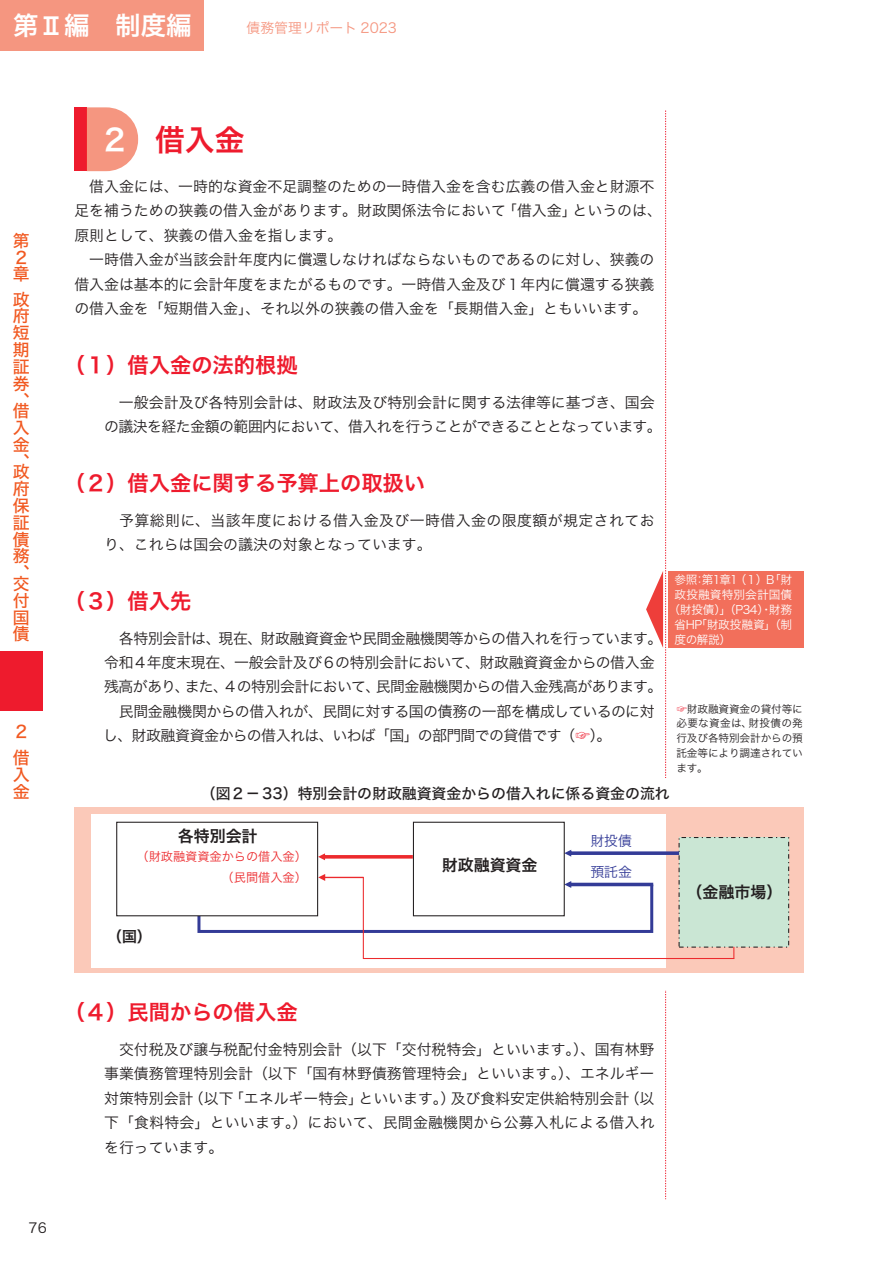
<style>
.page{position:relative;width:893px;height:1263px;background:#fff}
.page>*{position:absolute;margin:0;border:0;box-sizing:border-box;transform-origin:0 0}
.t1{font:29.7px "Hira Kaku Pro W6";color:#ee1b2d}
.t2{font:25.5px "Hira Kaku Pro W6";color:#fff}
.t3{font:21.3px "Hira Kaku Pro W6";color:#ee1b2d}
.t4{font:16.95px/25.5px "Hira Kaku Std W5";color:#f15921}
.t5{font:16.8px/16.8px "Hira Kaku Std W5";color:#f15921;text-align:justify}
.t6{font:15.9px "Hira Kaku Pro N W6";color:#231f20}
.t7{font:14.85px/24.5px "Hira Kaku Pro N W3";color:#231f20;text-align:justify}
.t8{font:14.85px/24.5px "Hira Kaku Pro N W3";letter-spacing:-.03em;color:#231f20;text-align:center}
.t9{font:14.85px "Hira Kaku Pro N W3";letter-spacing:-.035em;color:#231f20}
.t10{font:14.85px/24.5px "Hira Kaku Pro N W3";letter-spacing:.03em;color:#231f20}
.t11{font:14.85px "Hira Kaku Pro N W3";letter-spacing:-.025em;color:#231f20}
.t12{font:14.85px "Hira Kaku Std W5";color:#231f20}
.t13{font:14.85px "Hira Kaku Pro N W6";color:#231f20}
.t14{font:13.95px "Hira Kaku Pro N W3";letter-spacing:.005em;color:#333b97}
.t15{font:13.8px "Hira Kaku Pro W3";color:#f59680}
.t16{font:13.8px "Hira Kaku Pro N W3";color:#231f20}
.t17{font:12.15px/20.9px "Hira Kaku Pro N W3";color:#ec2a2d;text-align:right}
.t18{font:11.7px "Hira Kaku Pro N W3";letter-spacing:-.015em;color:#fff}
.t19{font:11.7px "Hira Kaku Pro N W3";letter-spacing:.01em;color:#fff}
.t20{font:10.65px/14.9px "Hira Kaku Pro N W3";letter-spacing:-.01em;color:#231f20;text-align:justify}
.s1{font-family:"Midashi Go Pro MB31"}
.s2{color:#fff}
.s3{color:#ee1b2d}
</style>
<div class="page">
<div style="left:0;top:0;width:204px;height:51px;background:#f59680"></div>
<div style="left:0;top:651px;width:43px;height:59px;background:#ee1b2d"></div>
<svg style="left:87px;top:107px;width:51px;height:64px;background:#f6a491"></svg>
<div style="left:74px;top:107px;width:13px;height:64px;background:#ee1b2d"></div>
<div style="left:668px;top:571px;width:135px;height:77px;background:#f26f5b"></div>
<div style="left:74px;top:807px;width:730px;height:166px;background:#fbc9b9"></div>
<div style="left:92px;top:814px;width:574px;height:153px;background:#fff"></div>
<div style="left:679px;top:837px;width:110px;height:110px;background:#cae6d4"></div>
<div style="left:116px;top:822px;width:202px;height:94px;border:1px solid #231f20"></div>
<svg style="left:196px;top:111px;width:483px;height:1088px"></svg>
<hr style="left:363px;top:958px;width:371px;height:1px;background:#ec2a2d">
<div style="left:74px;top:778px;width:730px;height:29px;background:#fff"></div>
<h2 class="t2" style="left:13px;top:2px;width:180px">第<span class="s1">Ⅱ</span>編　制度編</h2>
<p class="t15" style="left:247px;top:16px;width:152px">債務管理リポート 2023</p>
<p class="t5" style="left:13px;top:232px;width:18px">第2章</p>
<p class="t5" style="left:13px;top:291px;width:18px">政府短期証券、</p>
<p class="t5" style="left:13px;top:403px;width:18px">借入金、</p>
<p class="t5" style="left:13px;top:464px;width:18px">政府保証債務、</p>
<p class="t5" style="left:13px;top:575px;width:18px">交付国債</p>
<p class="t4" style="left:13px;top:719px;width:18px">2借</p>
<p class="t4" style="left:13px;top:766px;width:18px;line-height:17px">入金</p>
<p class="t16" style="left:29px;top:1215px;width:20px">76</p>
<h1 class="t1" style="left:104px;top:113px;width:142px"><span class="s2">2</span>　借入金</h1>
<p class="t7" style="left:74px;top:173px;width:589px;text-align:left;text-indent:15px">借入金には、一時的な資金不足調整のための一時借入金を含む広義の借入金と財源不足を補うための狭義の借入金があります。財政関係法令において「借入金」というのは、原則として、狭義の借入金を指します。</p>
<p class="t7" style="left:74px;top:246px;width:582px;text-indent:15px">一時借入金が当該会計年度内に償還しなければならないものであるのに対し、狭義の借入金は基本的に会計年度をまたがるものです。一時借入金及び１年内に償還する狭義の借入金を「短期借入金」、それ以外の狭義の借入金を「長期借入金」ともいいます。</p>
<h3 class="t3" style="left:64px;top:345px;width:235px">（１）借入金の法的根拠</h3>
<p class="t8" style="left:104px;top:389px;width:559px">一般会計及び各特別会計は、財政法及び特別会計に関する法律等に基づき、国会<br>の議決を経た金額の範囲内において、借入れを行うことができることとなっています。</p>
<h3 class="t3" style="left:64px;top:463px;width:363px">（２）借入金に関する予算上の取扱い</h3>
<p class="t10" style="left:104px;top:507px;width:552px;text-indent:15px">予算総則に、当該年度における借入金及び一時借入金の限度額が規定されており、これらは国会の議決の対象となっています。</p>
<h3 class="t3" style="left:64px;top:581px;width:129px">（３）借入先</h3>
<p class="t8" style="left:119px;top:625px;width:545px">各特別会計は、現在、財政融資資金や民間金融機関等からの借入れを行っています。</p>
<p class="t7" style="left:104px;top:649px;width:552px">令和４年度末現在、一般会計及び６の特別会計において、財政融資資金からの借入金</p>
<p class="t9" style="left:104px;top:674px;width:560px">残高があり、また、４の特別会計において、民間金融機関からの借入金残高があります。</p>
<p class="t11" style="left:119px;top:698px;width:537px">民間金融機関からの借入れが、民間に対する国の債務の一部を構成しているのに対</p>
<p class="t9" style="left:103px;top:722px;width:509px">し、財政融資資金からの借入れは、いわば「国」の部門間での貸借です（<span class="s3">☞</span>）。</p>
<p class="t18" style="left:675px;top:569px;width:119px">参照：第1章1（１）Ｂ「財</p>
<p class="t19" style="left:675px;top:584px;width:119px">政投融資特別会計国債</p>
<p class="t18" style="left:668px;top:599px;width:125px">（財投債）」（P34）・財務</p>
<p class="t18" style="left:675px;top:614px;width:119px">省HP「財政投融資」（制</p>
<p class="t18" style="left:675px;top:629px;width:58px">度の解説）</p>
<p class="t20" style="left:676px;top:700px;width:128px"><span class="s3">☞</span>財政融資資金の貸付等に必要な資金は、財投債の発行及び各特別会計からの預託金等により調達されています。</p>
<p class="t12" style="left:201px;top:782px;width:470px">（図２－33）特別会計の財政融資資金からの借入れに係る資金の流れ</p>
<p class="t6" style="left:178px;top:821px;width:81px">各特別会計</p>
<p class="t17" style="left:136px;top:845px;width:172px">（財政融資資金からの借入金）（民間借入金）</p>
<p class="t6" style="left:442px;top:850px;width:97px">財政融資資金</p>
<p class="t13" style="left:107px;top:923px;width:46px">（国）</p>
<p class="t14" style="left:590px;top:829px;width:43px">財投債</p>
<p class="t14" style="left:590px;top:859px;width:43px">預託金</p>
<h3 class="t3" style="left:64px;top:993px;width:235px">（４）民間からの借入金</h3>
<p class="t7" style="left:104px;top:1036px;width:552px;text-indent:15px">交付税及び譲与税配付金特別会計（以下「交付税特会」といいます。）、国有林野事業債務管理特別会計（以下「国有林野債務管理特会」といいます。）、エネルギー対策特別会計（以下「エネルギー特会」といいます。）及び食料安定供給特別会計（以下「食料特会」といいます。）において、民間金融機関から公募入札による借入れを行っています。</p>
<p class="t6" style="left:687px;top:877px;width:97px">（金融市場）</p>
</div>
